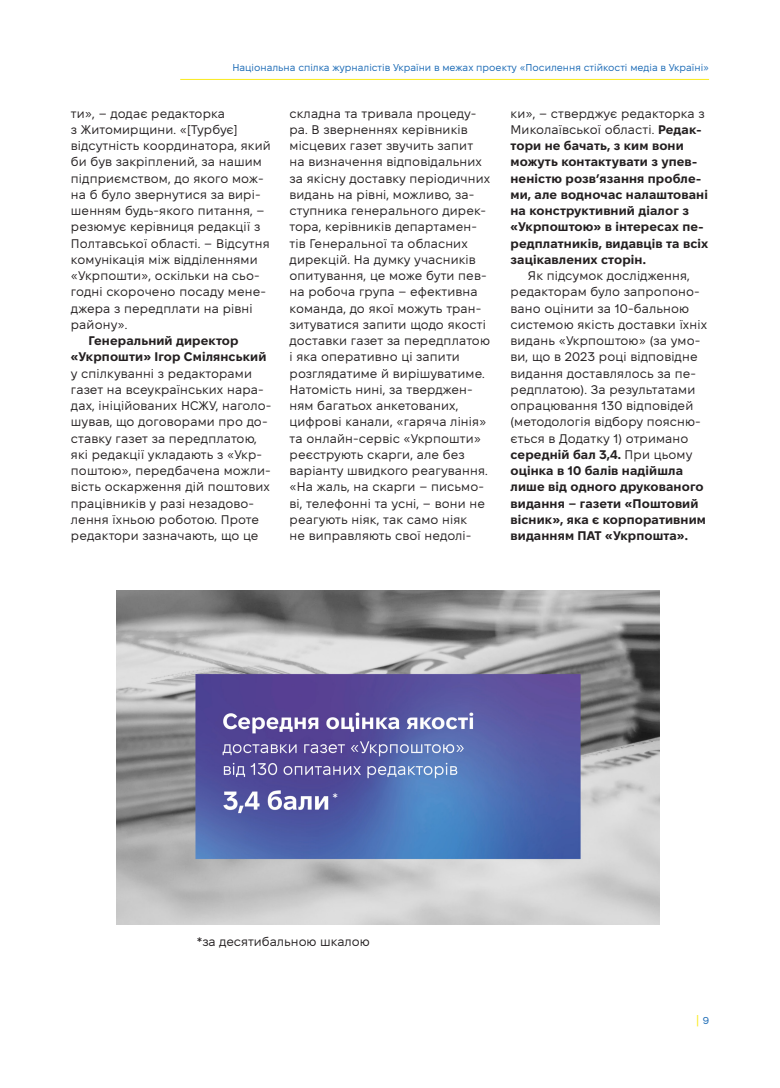
<style>
.page{position:relative;width:780px;height:1088px;background:#fff}
.page>*{position:absolute;margin:0;border:0;box-sizing:border-box;transform-origin:0 0}
.Main_text{font:12.5px/16.2px "Mac Paw Fixel Display";letter-spacing:.01em;color:#231f20}
.Main_text-2{font:700 12.5px/16.2px "Mac Paw Fixel Display";letter-spacing:.01em;color:#231f20}
.t1{font:12.5px "Mac Paw Fixel Display";color:#faea1b}
.Main_text-3{font:12.5px "Mac Paw Fixel Display";color:#fff}
.t2{font:10px "Mac Paw Fixel Display";color:#1768b4}
.s1{font-weight:700}
.s2{font-weight:400}
.s3{font-size:10px;color:#1768b4}
</style>
<div class="page">
<hr style="left:180px;top:79px;width:529px;height:1px;background:#faea1b">
<img style="left:117px;top:590px;width:542px;height:335px">
<p class="t2" style="left:232px;top:62px;width:478px">Національна спілка журналістів України в межах проекту «Посилення стійкості медіа в Україні»</p>
<p class="Main_text" style="left:71px;top:105px;width:201px">ти», – додає редакторка<br>з Житомирщини. «[Турбує] відсутність координатора, який би був закріплений, за нашим підприємством, до якого мож&shy;на б було звернутися за вирі&shy;шенням будь-якого питання, – резюмує керівниця редакції з<br>Полтавської області. – Відсутня комунікація між відділеннями «Укрпошти», оскільки на сьо&shy;годні скорочено посаду мене&shy;джера з передплати на рівні району».</p>
<p class="Main_text" style="left:71px;top:332px;width:202px;text-indent:18px"><span class="s1">Генеральний директор «Укрпошти» Ігор Смілянський </span>у спілкуванні з редакторами газет на всеукраїнських нара&shy;дах, ініційованих НСЖУ, наголо&shy;шував, що договорами про до&shy;ставку газет за передплатою, які редакції укладають з «Укр&shy;поштою», передбачена можли&shy;вість оскарження дій поштових працівників у разі незадово&shy;лення їхньою роботою. Проте редактори зазначають, що це</p>
<p class="Main_text" style="left:289px;top:105px;width:202px">складна та тривала процеду&shy;ра. В зверненнях керівників місцевих газет звучить запит на визначення відповідальних за якісну доставку періодичних видань на рівні, можливо, за&shy;ступника генерального дирек&shy;тора, керівників департамен&shy;тів Генеральної та обласних дирекцій. На думку учасників опитування, це може бути пев&shy;на робоча група – ефективна команда, до якої можуть тран&shy;зитуватися запити щодо якості доставки газет за передплатою і яка оперативно ці запити розглядатиме й вирішуватиме.<br>Натомість нині, за тверджен&shy;ням багатьох анкетованих, цифрові канали, «гаряча лінія» та онлайн-сервіс «Укрпошти» реєструють скарги, але без варіанту швидкого реагування. «На жаль, на скарги – письмо&shy;ві, телефонні та усні, – вони не реагують ніяк, так само ніяк<br>не виправляють свої недолі-</p>
<p class="Main_text-2" style="left:510px;top:105px;width:199px"><span class="s2">ки», – стверджує редакторка з<br>Миколаївської області.</span> Редак&shy;тори не бачать, з ким вони можуть контактувати з упев&shy;неністю розв’язання пробле&shy;ми, але водночас налаштовані на конструктивний діалог з «Укрпоштою» в інтересах пе&shy;редплатників, видавців та всіх зацікавлених сторін.</p>
<p class="Main_text" style="left:510px;top:267px;width:198px;text-indent:18px">Як підсумок дослідження, редакторам було запропоно&shy;вано оцінити за 10-бальною системою якість доставки їхніх видань «Укрпоштою» (за умо&shy;ви, що в 2023 році відповідне видання доставлялось за пе&shy;редплатою). За результатами опрацювання 130 відповідей (методологія відбору поясню&shy;ється в Додатку 1) отримано <span class="s1">середній бал 3,4.</span> При цьому <span class="s1">оцінка в 10 балів надійшла лише від одного друкованого видання – газети «Поштовий вісник», яка є корпоративним виданням ПАТ «Укрпошта».</span></p>
<p class="Main_text-3" style="left:332px;top:790px;width:7px">*</p>
<p class="Main_text" style="left:197px;top:933px;width:174px">*за десятибальною шкалою</p>
<p class="t1" style="left:696px;top:1012px;width:15px">| <span class="s3">9</span></p>
</div>
